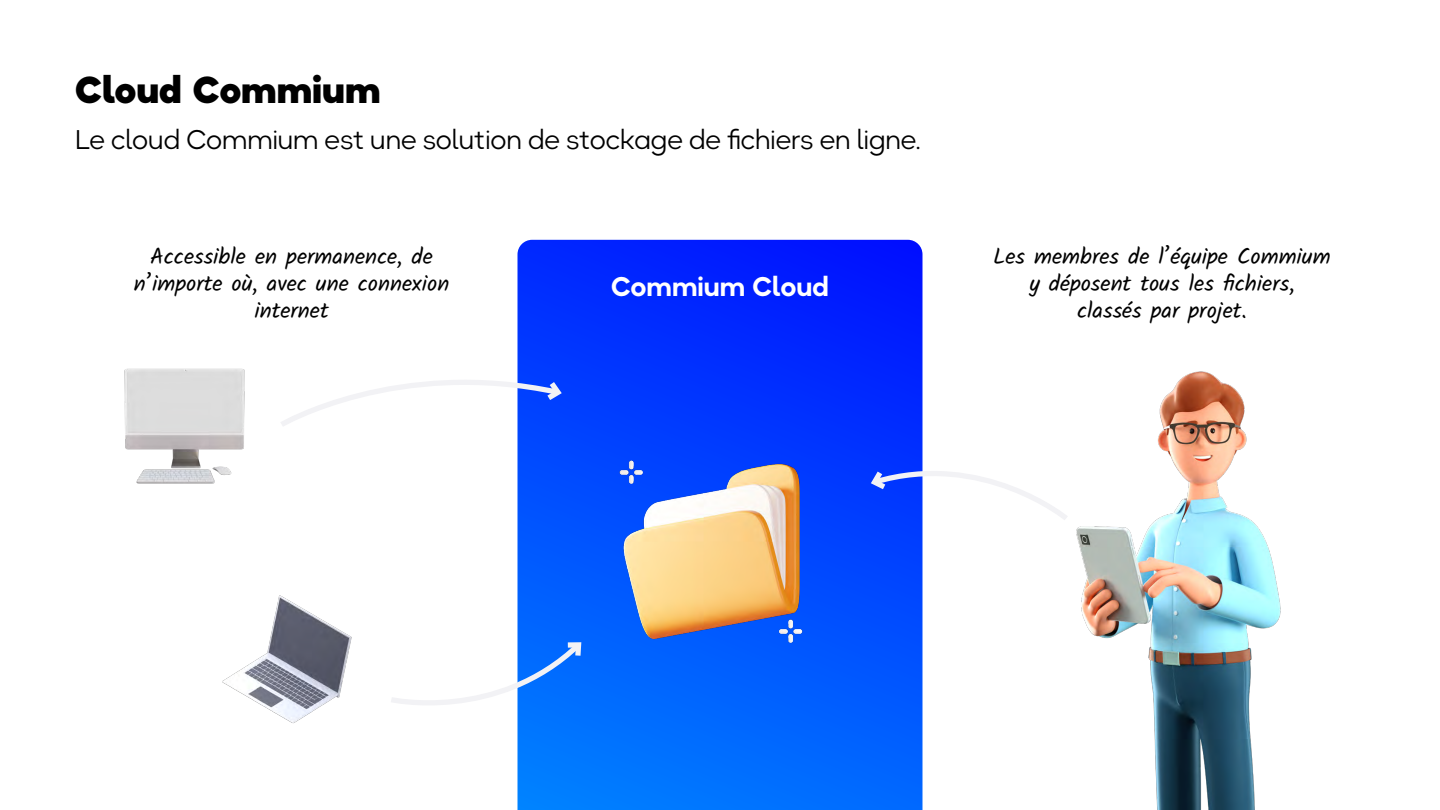
<style>
.page{position:relative;width:1440px;height:810px;background:#fff}
.page>*{position:absolute;margin:0;border:0;box-sizing:border-box;transform-origin:0 0}
.t1{font:800 37.5px "Okta Neue";color:#000}
.t2{font:27px "Okta Neue";color:#000}
.t3{font:700 27px "Okta Neue";color:#fff}
.t4{font:22.5px/27px "Kalam";color:#000;text-align:center}
</style>
<div class="page">
<svg style="left:518px;top:240px;width:404px;height:570px;background:#0046ff"></svg>
<img style="left:124px;top:368px;width:121px;height:116px">
<img style="left:222px;top:595px;width:130px;height:129px">
<img style="left:1076px;top:371px;width:205px;height:439px">
<img style="left:608px;top:446px;width:209px;height:209px">
<svg style="left:391px;top:637px;width:195px;height:86px"></svg>
<svg style="left:867px;top:450px;width:200px;height:74px"></svg>
<svg style="left:281px;top:358px;width:285px;height:72px"></svg>
<h1 class="t1" style="left:75px;top:60px;width:307px">Cloud Commium</h1>
<p class="t2" style="left:75px;top:119px;width:847px">Le cloud Commium est une solution de stockage de fichiers en ligne.</p>
<p class="t4" style="left:134px;top:244px;width:317px">Accessible en permanence, de n’importe où, avec une connexion internet</p>
<p class="t4" style="left:993px;top:244px;width:339px">Les membres de l’équipe Commium y déposent tous les fichiers,<br>classés par projet.</p>
<p class="t3" style="left:611px;top:265px;width:219px">Commium Cloud</p>
</div>
